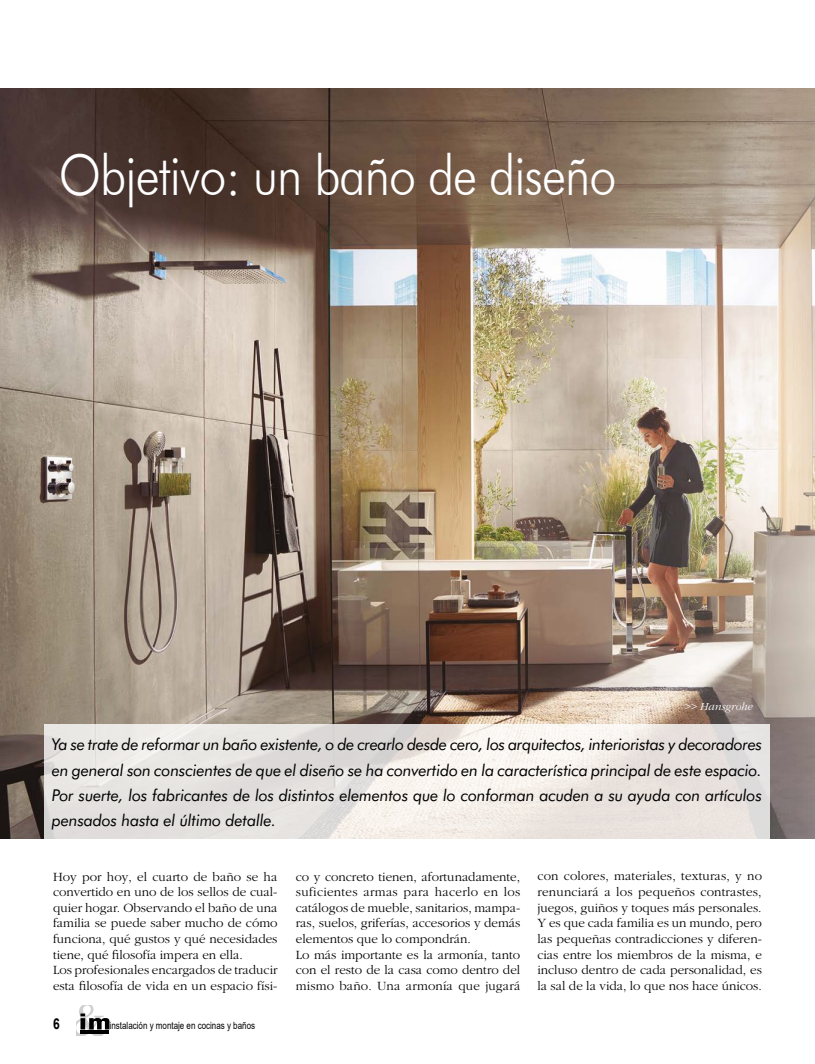
<style>
.page{position:relative;width:815px;height:1064px;background:#fff}
.page>*{position:absolute;margin:0;border:0;box-sizing:border-box;transform-origin:0 0}
.t1{font:300 56.25px "Futura BT";letter-spacing:-.02em;color:#fff;scale:.86 1}
.t2{font:italic 16.25px/25px "Futura BT";letter-spacing:-.015em;color:#000;text-align:justify}
.t3{font:700 15px "Arial";color:#000;scale:.8 1}
.t4{font:300 13.12px/15.6px "Garamond";color:#000}
.t5{font:italic 300 11.25px "Garamond";color:#fff}
.t6{font:10px "Arial";color:#000;scale:.8 1}
</style>
<div class="page">
<svg style="left:77px;top:1005px;width:32px;height:30px"></svg>
<img style="left:0;top:88px;width:815px;height:749px">
<svg style="left:44px;top:724px;width:726px;height:115px;background:#eae5e2"></svg>
<h1 class="t1" style="left:59px;top:141px;width:650px">Objetivo: un baño de diseño</h1>
<p class="t5" style="left:684px;top:700px;width:70px">&gt;&gt; Hansgrohe</p>
<p class="t2" style="left:52px;top:731px;width:712px">Ya se trate de reformar un baño existente, o de crearlo desde cero, los arquitectos, interioristas y decoradores en general son conscientes de que el diseño se ha convertido en la característica principal de este espacio.<br>Por suerte, los fabricantes de los distintos elementos que lo conforman acuden a su ayuda con artículos pensados hasta el último detalle.</p>
<p class="t4" style="left:53px;top:868px;width:226px">Hoy por hoy, el cuarto de baño se ha convertido en uno de los sellos de cual&shy;quier hogar. Observando el baño de una familia se puede saber mucho de cómo funciona, qué gustos y qué necesidades tiene, qué filosofía impera en ella.<br>Los profesionales encargados de traducir esta filosofía de vida en un espacio físi-</p>
<p class="t4" style="left:296px;top:868px;width:226px">co y concreto tienen, afortunadamente, suficientes armas para hacerlo en los catálogos de mueble, sanitarios, mampa&shy;ras, suelos, griferías, accesorios y demás elementos que lo compondrán.<br>Lo más importante es la armonía, tanto con el resto de la casa como dentro del mismo baño. Una armonía que jugará</p>
<p class="t4" style="left:537px;top:868px;width:226px;text-align:justify">con colores, materiales, texturas, y no renunciará a los pequeños contrastes, juegos, guiños y toques más personales.<br>Y es que cada familia es un mundo, pero las pequeñas contradicciones y diferen&shy;cias entre los miembros de la misma, e incluso dentro de cada personalidad, es la sal de la vida, lo que nos hace únicos.</p>
<p class="t3" style="left:53px;top:1012px;width:10px">6</p>
<p class="t6" style="left:110px;top:1018px;width:183px">instalación y montaje en cocinas y baños</p>
</div>
